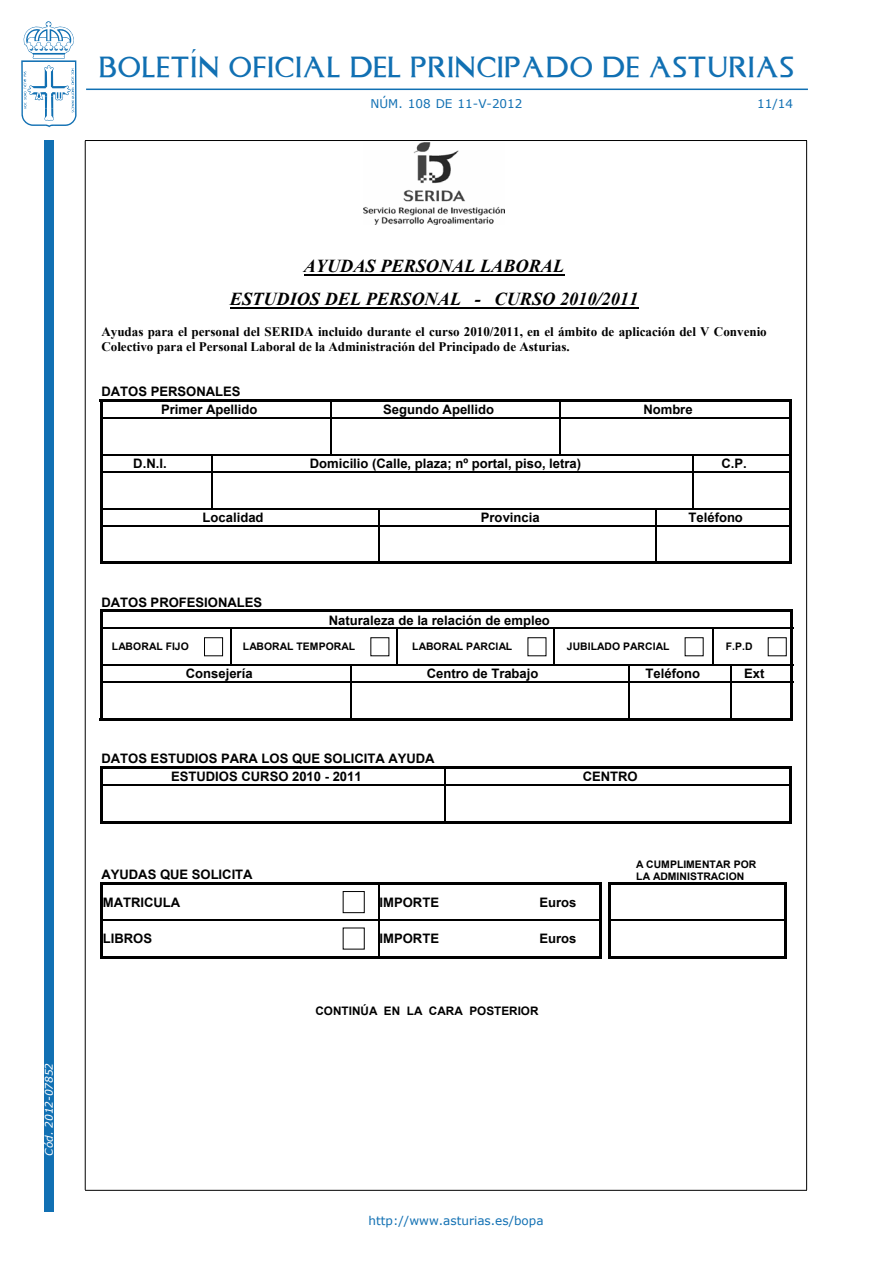
<style>
.page{position:relative;width:893px;height:1263px;background:#fff}
.page>*{position:absolute;margin:0;border:0;box-sizing:border-box;transform-origin:0 0}
.t1{font:24px "Asturica";letter-spacing:.05em;color:#1170b3}
.t2{font:italic 700 18.3px/33px "Times New Roman";color:#000;text-align:center}
.t3{font:700 13.05px/18px "Arial";color:#000}
.t4{font:700 13.05px/15px "Times New Roman";color:#000}
.t5{font:12px "Verdana";color:#1170b3}
.t6{font:700 11.7px "Arial";color:#000}
.t7{font:italic 10.5px "Verdana";color:#fff}
.t8{font:700 10.35px/12px "Arial";color:#000}
</style>
<div class="page">
<div style="left:44px;top:140px;width:10px;height:1072px;background:#1170b3"></div>
<svg style="left:21px;top:21px;width:56px;height:106px"></svg>
<hr style="left:86px;top:89px;width:722px;height:1px;background:#1170b3">
<hr style="left:806px;top:141px;width:1px;height:1049px;background:#000">
<hr style="left:85px;top:1190px;width:722px;height:1px;background:#000">
<hr style="left:85px;top:141px;width:1px;height:1049px;background:#000">
<hr style="left:85px;top:140px;width:722px;height:1px;background:#000">
<img style="left:364px;top:143px;width:141px;height:82px">
<hr style="left:304px;top:274px;width:260px;height:2px;background:#000">
<hr style="left:230px;top:307px;width:408px;height:1px;background:#000">
<hr style="left:100px;top:399px;width:230px;height:3px;background:#000">
<hr style="left:330px;top:399px;width:229px;height:3px;background:#000">
<hr style="left:562px;top:399px;width:227px;height:3px;background:#000">
<hr style="left:100px;top:402px;width:3px;height:15px;background:#000">
<svg style="left:330px;top:402px;width:2px;height:15px"></svg>
<svg style="left:559px;top:399px;width:3px;height:18px"></svg>
<svg style="left:789px;top:399px;width:2px;height:18px"></svg>
<hr style="left:100px;top:417px;width:691px;height:2px;background:#000">
<hr style="left:100px;top:419px;width:3px;height:35px;background:#000">
<hr style="left:330px;top:419px;width:2px;height:35px;background:#000">
<hr style="left:559px;top:419px;width:2px;height:35px;background:#000">
<hr style="left:789px;top:419px;width:2px;height:35px;background:#000">
<hr style="left:100px;top:454px;width:461px;height:2px;background:#000">
<hr style="left:561px;top:454px;width:131px;height:2px;background:#000">
<hr style="left:692px;top:454px;width:99px;height:2px;background:#000">
<hr style="left:100px;top:456px;width:3px;height:15px;background:#000">
<svg style="left:211px;top:456px;width:2px;height:15px"></svg>
<svg style="left:692px;top:456px;width:2px;height:15px"></svg>
<svg style="left:789px;top:456px;width:2px;height:15px"></svg>
<hr style="left:100px;top:471px;width:691px;height:2px;background:#000">
<hr style="left:100px;top:473px;width:3px;height:34px;background:#000">
<hr style="left:211px;top:473px;width:2px;height:34px;background:#000">
<hr style="left:692px;top:473px;width:2px;height:34px;background:#000">
<hr style="left:789px;top:473px;width:2px;height:34px;background:#000">
<hr style="left:100px;top:507px;width:691px;height:2px;background:#000">
<hr style="left:100px;top:509px;width:3px;height:15px;background:#000">
<svg style="left:378px;top:509px;width:2px;height:15px"></svg>
<svg style="left:655px;top:509px;width:2px;height:15px"></svg>
<svg style="left:789px;top:509px;width:2px;height:15px"></svg>
<hr style="left:100px;top:524px;width:691px;height:2px;background:#000">
<hr style="left:100px;top:526px;width:3px;height:38px;background:#000">
<hr style="left:100px;top:561px;width:278px;height:3px;background:#000">
<hr style="left:378px;top:526px;width:2px;height:35px;background:#000">
<hr style="left:378px;top:561px;width:277px;height:3px;background:#000">
<hr style="left:655px;top:526px;width:2px;height:35px;background:#000">
<hr style="left:655px;top:561px;width:134px;height:3px;background:#000">
<hr style="left:789px;top:526px;width:2px;height:38px;background:#000">
<hr style="left:100px;top:609px;width:690px;height:3px;background:#000">
<hr style="left:100px;top:612px;width:3px;height:15px;background:#000">
<hr style="left:790px;top:612px;width:3px;height:15px;background:#000">
<div style="left:204px;top:637px;width:19px;height:19px;border:1px solid #000"></div>
<div style="left:370px;top:637px;width:19px;height:19px;border:1px solid #000"></div>
<div style="left:685px;top:637px;width:19px;height:19px;border:1px solid #000"></div>
<div style="left:768px;top:637px;width:19px;height:19px;border:1px solid #000"></div>
<hr style="left:100px;top:627px;width:693px;height:2px;background:#000">
<hr style="left:100px;top:629px;width:3px;height:35px;background:#000">
<hr style="left:230px;top:629px;width:2px;height:35px;background:#000">
<hr style="left:396px;top:629px;width:2px;height:35px;background:#000">
<hr style="left:553px;top:629px;width:2px;height:35px;background:#000">
<hr style="left:712px;top:629px;width:2px;height:35px;background:#000">
<hr style="left:790px;top:629px;width:3px;height:35px;background:#000">
<hr style="left:100px;top:664px;width:693px;height:2px;background:#000">
<hr style="left:100px;top:666px;width:3px;height:15px;background:#000">
<svg style="left:350px;top:666px;width:2px;height:15px"></svg>
<svg style="left:628px;top:666px;width:1px;height:15px"></svg>
<svg style="left:730px;top:666px;width:2px;height:15px"></svg>
<hr style="left:790px;top:666px;width:3px;height:15px;background:#000">
<hr style="left:100px;top:681px;width:693px;height:2px;background:#000">
<hr style="left:100px;top:683px;width:3px;height:38px;background:#000">
<hr style="left:100px;top:718px;width:250px;height:3px;background:#000">
<hr style="left:350px;top:683px;width:2px;height:35px;background:#000">
<hr style="left:350px;top:718px;width:277px;height:3px;background:#000">
<hr style="left:627px;top:683px;width:2px;height:35px;background:#000">
<hr style="left:627px;top:718px;width:103px;height:3px;background:#000">
<hr style="left:730px;top:683px;width:2px;height:35px;background:#000">
<hr style="left:730px;top:718px;width:60px;height:3px;background:#000">
<hr style="left:790px;top:683px;width:3px;height:38px;background:#000">
<hr style="left:100px;top:766px;width:344px;height:3px;background:#000">
<hr style="left:444px;top:766px;width:345px;height:3px;background:#000">
<hr style="left:100px;top:769px;width:3px;height:15px;background:#000">
<svg style="left:444px;top:769px;width:2px;height:15px"></svg>
<svg style="left:789px;top:766px;width:2px;height:18px"></svg>
<hr style="left:100px;top:784px;width:691px;height:2px;background:#000">
<hr style="left:100px;top:786px;width:3px;height:38px;background:#000">
<hr style="left:100px;top:821px;width:344px;height:3px;background:#000">
<hr style="left:444px;top:786px;width:2px;height:35px;background:#000">
<hr style="left:444px;top:821px;width:345px;height:3px;background:#000">
<hr style="left:789px;top:786px;width:2px;height:38px;background:#000">
<div style="left:343px;top:891px;width:22px;height:22px;border:1px solid #000"></div>
<hr style="left:100px;top:882px;width:278px;height:3px;background:#000">
<hr style="left:378px;top:882px;width:221px;height:3px;background:#000">
<hr style="left:100px;top:885px;width:3px;height:34px;background:#000">
<hr style="left:378px;top:885px;width:2px;height:34px;background:#000">
<hr style="left:100px;top:919px;width:502px;height:2px;background:#000">
<hr style="left:100px;top:921px;width:3px;height:38px;background:#000">
<hr style="left:100px;top:956px;width:242px;height:3px;background:#000">
<hr style="left:341px;top:956px;width:37px;height:3px;background:#000">
<hr style="left:378px;top:921px;width:2px;height:35px;background:#000">
<hr style="left:378px;top:956px;width:84px;height:3px;background:#000">
<hr style="left:461px;top:956px;width:70px;height:3px;background:#000">
<hr style="left:530px;top:956px;width:69px;height:3px;background:#000">
<svg style="left:599px;top:882px;width:188px;height:77px"></svg>
<h1 class="t1" style="left:99px;top:49px;width:696px">BOLETÍN OFICIAL DEL PRINCIPADO DE ASTURIAS</h1>
<p class="t5" style="left:370px;top:96px;width:154px">núm. 108 de 11-v-2012</p>
<p class="t5" style="left:757px;top:96px;width:37px">11/14</p>
<p class="t7" style="left:42px;top:1155px;width:94px;rotate:-90deg">Cód. 2012-07852</p>
<p class="t2" style="left:230px;top:249px;width:410px">AYUDAS PERSONAL LABORAL<br>ESTUDIOS DEL PERSONAL - CURSO 2010/2011</p>
<p class="t4" style="left:101px;top:324px;width:667px">Ayudas para el personal del SERIDA incluido durante el curso 2010/2011, en el ámbito de aplicación del V Convenio<br>Colectivo para el Personal Laboral de la Administración del Principado de Asturias.</p>
<p class="t3" style="left:161px;top:383px;width:98px;text-indent:-60px">DATOS PERSONALES<br>Primer Apellido</p>
<p class="t3" style="left:383px;top:401px;width:112px">Segundo Apellido</p>
<p class="t3" style="left:643px;top:401px;width:51px">Nombre</p>
<p class="t3" style="left:133px;top:455px;width:35px">D.N.I.</p>
<p class="t3" style="left:310px;top:455px;width:273px">Domicilio (Calle, plaza; nº portal, piso, letra)</p>
<p class="t3" style="left:721px;top:455px;width:27px">C.P.</p>
<p class="t3" style="left:203px;top:508px;width:62px">Localidad</p>
<p class="t3" style="left:481px;top:508px;width:60px">Provincia</p>
<p class="t3" style="left:688px;top:508px;width:56px">Teléfono</p>
<p class="t3" style="left:101px;top:593px;width:162px">DATOS PROFESIONALES</p>
<p class="t3" style="left:329px;top:611px;width:223px">Naturaleza de la relación de empleo</p>
<p class="t8" style="left:112px;top:641px;width:79px">LABORAL FIJO</p>
<p class="t8" style="left:243px;top:641px;width:114px">LABORAL TEMPORAL</p>
<p class="t8" style="left:412px;top:641px;width:102px">LABORAL PARCIAL</p>
<p class="t8" style="left:567px;top:641px;width:104px">JUBILADO PARCIAL</p>
<p class="t8" style="left:726px;top:641px;width:28px">F.P.D</p>
<p class="t3" style="left:186px;top:665px;width:68px">Consejería</p>
<p class="t3" style="left:427px;top:665px;width:113px">Centro de Trabajo</p>
<p class="t3" style="left:646px;top:665px;width:56px">Teléfono</p>
<p class="t3" style="left:744px;top:665px;width:22px">Ext</p>
<p class="t3" style="left:101px;top:750px;width:335px;text-align:center">DATOS ESTUDIOS PARA LOS QUE SOLICITA AYUDA<br>ESTUDIOS CURSO 2010 - 2011</p>
<p class="t3" style="left:583px;top:768px;width:57px">CENTRO</p>
<p class="t3" style="left:101px;top:866px;width:153px">AYUDAS QUE SOLICITA</p>
<p class="t8" style="left:636px;top:858px;width:122px">A CUMPLIMENTAR POR<br>LA ADMINISTRACION</p>
<p class="t3" style="left:103px;top:894px;width:79px">MATRICULA</p>
<p class="t3" style="left:380px;top:894px;width:61px">IMPORTE</p>
<p class="t3" style="left:540px;top:894px;width:38px">Euros</p>
<p class="t3" style="left:103px;top:930px;width:51px">LIBROS</p>
<p class="t3" style="left:380px;top:930px;width:61px">IMPORTE</p>
<p class="t3" style="left:540px;top:930px;width:38px">Euros</p>
<p class="t6" style="left:315px;top:1003px;width:225px">CONTINÚA EN LA CARA POSTERIOR</p>
<p class="t5" style="left:369px;top:1213px;width:177px">http://www.asturias.es/bopa</p>
</div>
